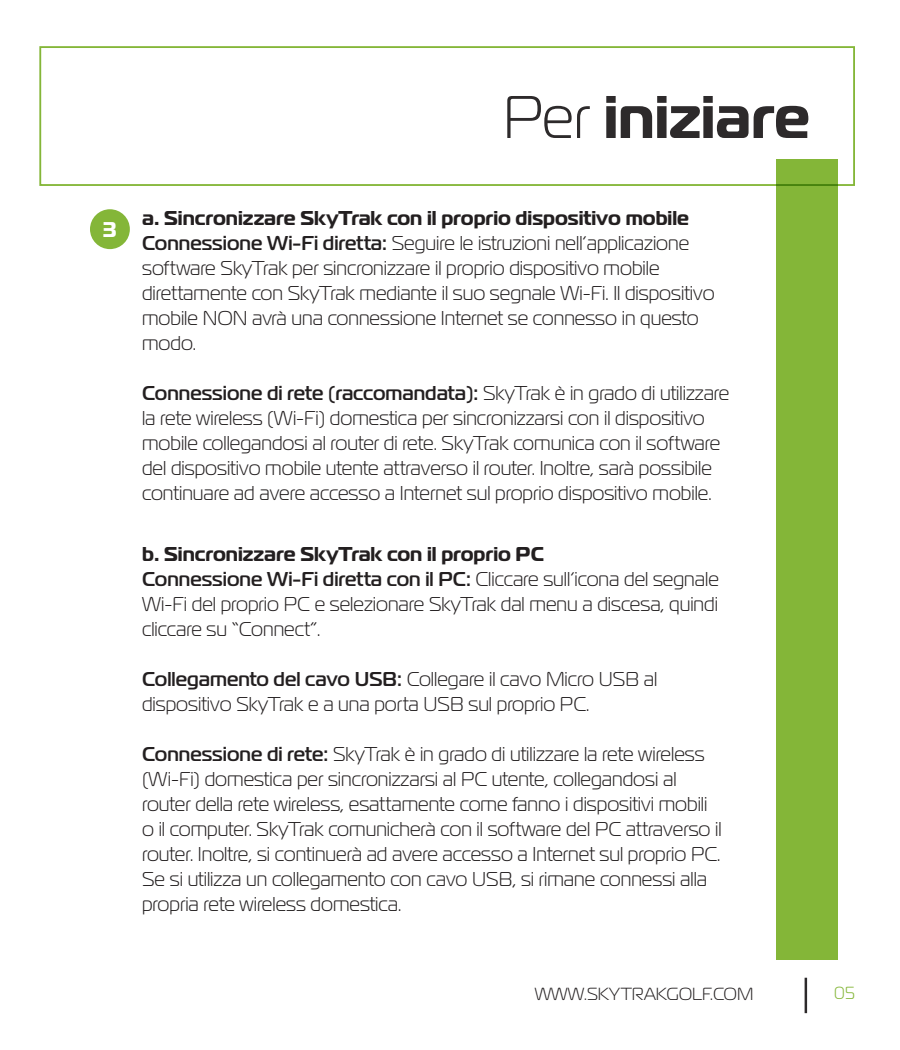
<style>
.page{position:relative;width:900px;height:1050px;background:#fff}
.page>*{position:absolute;margin:0;border:0;box-sizing:border-box;transform-origin:0 0}
.Big_Title{font:700 60px "Magistral";color:#2d2a2b}
.t1{font:700 21.25px "Magistral";color:#fff}
.t2{font:300 20px/25px "Magistral";color:#231f20}
.t3{font:700 20px "Magistral";color:#231f20}
.t4{font:300 17.5px "Magistral";color:#231f20}
.t5{font:300 17.5px "Magistral";color:#84b638}
.s1{font-weight:300}
.s2{font-weight:700}
.s3{font-weight:500}
</style>
<div class="page">
<div style="left:90px;top:209px;width:40px;height:40px;background:#84b638;border-radius:50%"></div>
<div style="left:39px;top:46px;width:816px;height:140px;border:2px solid #84b638"></div>
<hr style="left:805px;top:978px;width:2px;height:35px;background:#2d2a2b">
<div style="left:777px;top:160px;width:61px;height:800px;background:#84b638"></div>
<p class="Big_Title" style="left:503px;top:76px;width:308px"><span class="s1">Per</span> iniziare</p>
<p class="t1" style="left:103px;top:215px;width:15px">3</p>
<p class="t2" style="left:142px;top:205px;width:574px"><span class="s2">a. Sincronizzare SkyTrak con il proprio dispositivo mobile </span><span class="s3">Connessione Wi-Fi diretta:</span> Seguire le istruzioni nell’applicazione software SkyTrak per sincronizzare il proprio dispositivo mobile direttamente con SkyTrak mediante il suo segnale Wi-Fi. Il dispositivo mobile NON avrà una connessione Internet se connesso in questo modo.</p>
<p class="t2" style="left:142px;top:380px;width:589px"><span class="s3">Connessione di rete (raccomandata):</span> SkyTrak è in grado di utilizzare la rete wireless (Wi-Fi) domestica per sincronizzarsi con il dispositivo mobile collegandosi al router di rete. SkyTrak comunica con il software del dispositivo mobile utente attraverso il router. Inoltre, sarà possibile continuare ad avere accesso a Internet sul proprio dispositivo mobile.</p>
<p class="t3" style="left:142px;top:541px;width:403px">b. Sincronizzare SkyTrak con il proprio PC</p>
<p class="t2" style="left:142px;top:566px;width:578px;text-align:justify"><span class="s3">Connessione Wi-Fi diretta con il PC:</span> Cliccare sull’icona del segnale Wi-Fi del proprio PC e selezionare SkyTrak dal menu a discesa, quindi cliccare su “Connect”.</p>
<p class="t2" style="left:142px;top:666px;width:517px"><span class="s3">Collegamento del cavo USB:</span> Collegare il cavo Micro USB al dispositivo SkyTrak e a una porta USB sul proprio PC.</p>
<p class="t2" style="left:142px;top:741px;width:581px"><span class="s3">Connessione di rete:</span> SkyTrak è in grado di utilizzare la rete wireless (Wi‑Fi) domestica per sincronizzarsi al PC utente, collegandosi al router della rete wireless, esattamente come fanno i dispositivi mobili o il computer. SkyTrak comunicherà con il software del PC attraverso il router. Inoltre, si continuerà ad avere accesso a Internet sul proprio PC.<br>Se si utilizza un collegamento con cavo USB, si rimane connessi alla propria rete wireless domestica.</p>
<p class="t4" style="left:535px;top:983px;width:220px">WWW.SKYTRAKGOLF.COM</p>
<p class="t5" style="left:834px;top:982px;width:22px">05</p>
</div>
